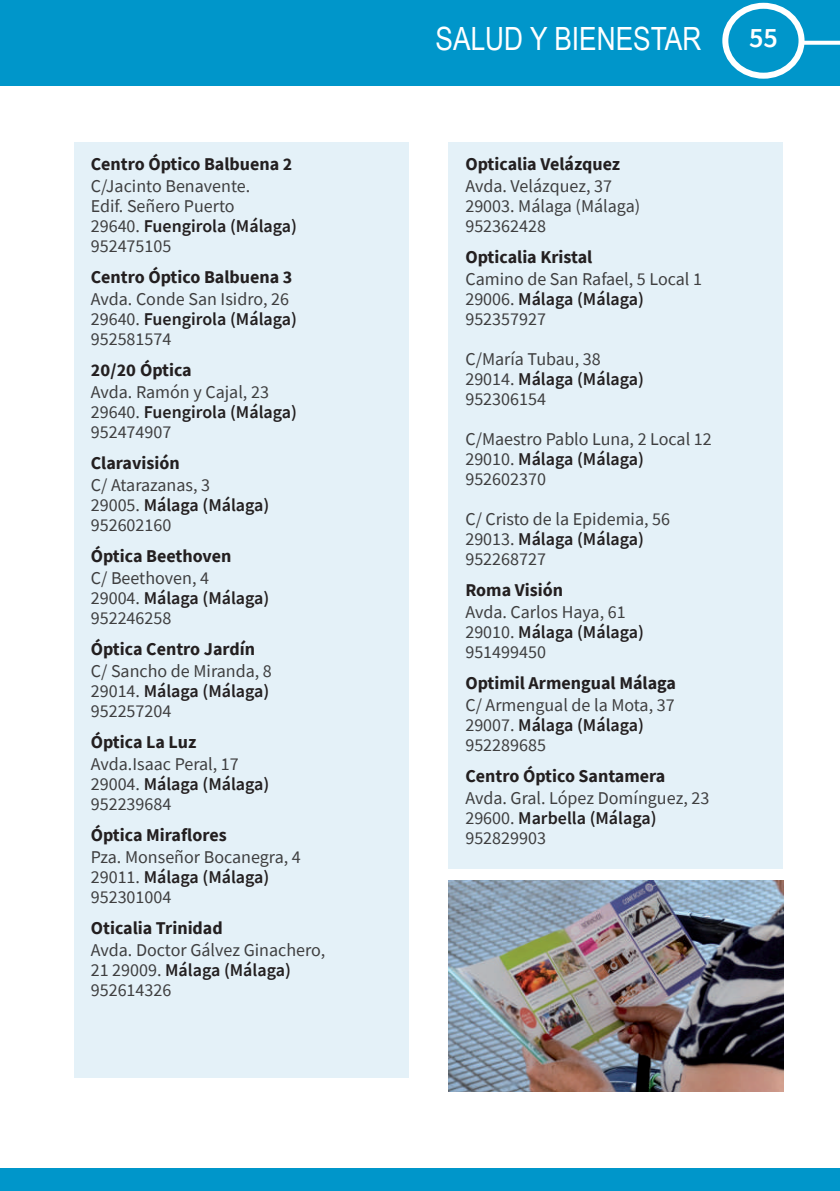
<style>
.page{position:relative;width:840px;height:1191px;background:#fff}
.page>*{position:absolute;margin:0;border:0;box-sizing:border-box;transform-origin:0 0}
.t1{font:32px "Arial Narrow";color:#fff}
.t2{font:600 28px "Source Sans Pro";color:#fff}
.t3{font:18px/20px "Source Sans Pro";color:#3e3e3f}
.t4{font:700 18px "Source Sans Pro";color:#231f20}
.s1{font-weight:600;color:#231f20}
</style>
<div class="page">
<div style="left:0;top:1168px;width:839px;height:23px;background:#0096ca"></div>
<div style="left:0;top:0;width:839px;height:86px;background:#0096ca"></div>
<svg style="left:804px;top:41px;width:35px;height:4px"></svg>
<div style="left:722px;top:3px;width:82px;height:76px;border:6px solid #fff;border-radius:50%"></div>
<img style="left:448px;top:880px;width:334px;height:211px">
<div style="left:74px;top:142px;width:334px;height:935px;background:#e4f1f8"></div>
<div style="left:448px;top:142px;width:334px;height:726px;background:#e4f1f8"></div>
<p class="t4" style="left:91px;top:152px;width:203px">Centro Óptico Balbuena 2</p>
<p class="t3" style="left:91px;top:176px;width:207px">C/Jacinto Benavente.<br>Edif. Señero Puerto<br>29640. <span class="s1">Fuengirola (Málaga)<br></span>952475105</p>
<p class="t4" style="left:91px;top:265px;width:203px">Centro Óptico Balbuena 3</p>
<p class="t3" style="left:91px;top:289px;width:207px">Avda. Conde San Isidro, 26<br>29640. <span class="s1">Fuengirola (Málaga)<br></span>952581574</p>
<p class="t4" style="left:91px;top:358px;width:102px">20/20 Óptica</p>
<p class="t3" style="left:91px;top:382px;width:207px">Avda. Ramón y Cajal, 23<br>29640. <span class="s1">Fuengirola (Málaga)<br></span>952474907</p>
<p class="t4" style="left:91px;top:451px;width:90px">Claravisión</p>
<p class="t3" style="left:91px;top:475px;width:180px">C/ Atarazanas, 3<br>29005. <span class="s1">Málaga (Málaga)<br></span>952602160</p>
<p class="t4" style="left:91px;top:544px;width:142px">Óptica Beethoven</p>
<p class="t3" style="left:91px;top:568px;width:180px">C/ Beethoven, 4<br>29004. <span class="s1">Málaga (Málaga)<br></span>952246258</p>
<p class="t4" style="left:91px;top:637px;width:166px">Óptica Centro Jardín</p>
<p class="t3" style="left:91px;top:661px;width:182px">C/ Sancho de Miranda, 8<br>29014. <span class="s1">Málaga (Málaga)<br></span>952257204</p>
<p class="t4" style="left:91px;top:730px;width:107px">Óptica La Luz</p>
<p class="t3" style="left:91px;top:754px;width:180px">Avda.Isaac Peral, 17<br>29004. <span class="s1">Málaga (Málaga)<br></span>952239684</p>
<p class="t4" style="left:91px;top:823px;width:137px">Óptica Miraflores</p>
<p class="t3" style="left:91px;top:847px;width:211px">Pza. Monseñor Bocanegra, 4<br>29011. <span class="s1">Málaga (Málaga)<br></span>952301004</p>
<p class="t4" style="left:91px;top:916px;width:133px">Oticalia Trinidad</p>
<p class="t3" style="left:91px;top:940px;width:236px">Avda. Doctor Gálvez Ginachero,<br>21 29009. <span class="s1">Málaga (Málaga)<br></span>952614326</p>
<h1 class="t1" style="left:435px;top:15px;width:267px">SALUD Y BIENESTAR</h1>
<h2 class="t2" style="left:748px;top:19px;width:30px">55</h2>
<p class="t4" style="left:465px;top:152px;width:156px">Opticalia Velázquez</p>
<p class="t3" style="left:465px;top:176px;width:176px">Avda. Velázquez, 37<br>29003. Málaga (Málaga)<br>952362428</p>
<p class="t4" style="left:465px;top:245px;width:128px">Opticalia Kristal</p>
<p class="t3" style="left:465px;top:269px;width:238px">Camino de San Rafael, 5 Local 1<br>29006. <span class="s1">Málaga (Málaga)<br></span>952357927</p>
<p class="t3" style="left:465px;top:349px;width:180px">C/María Tubau, 38<br>29014. <span class="s1">Málaga (Málaga)<br></span>952306154</p>
<p class="t3" style="left:465px;top:429px;width:248px">C/Maestro Pablo Luna, 2 Local 12<br>29010. <span class="s1">Málaga (Málaga)<br></span>952602370</p>
<p class="t3" style="left:465px;top:509px;width:206px">C/ Cristo de la Epidemia, 56<br>29013. <span class="s1">Málaga (Málaga)<br></span>952268727</p>
<p class="t4" style="left:465px;top:578px;width:99px">Roma Visión</p>
<p class="t3" style="left:465px;top:602px;width:180px">Avda. Carlos Haya, 61<br>29010. <span class="s1">Málaga (Málaga)<br></span>951499450</p>
<p class="t4" style="left:465px;top:671px;width:212px">Optimil Armengual Málaga</p>
<p class="t3" style="left:465px;top:695px;width:211px">C/ Armengual de la Mota, 37<br>29007. <span class="s1">Málaga (Málaga)<br></span>952289685</p>
<p class="t4" style="left:465px;top:764px;width:201px">Centro Óptico Santamera</p>
<p class="t3" style="left:465px;top:788px;width:245px">Avda. Gral. López Domínguez, 23<br>29600. <span class="s1">Marbella (Málaga)<br></span>952829903</p>
</div>
